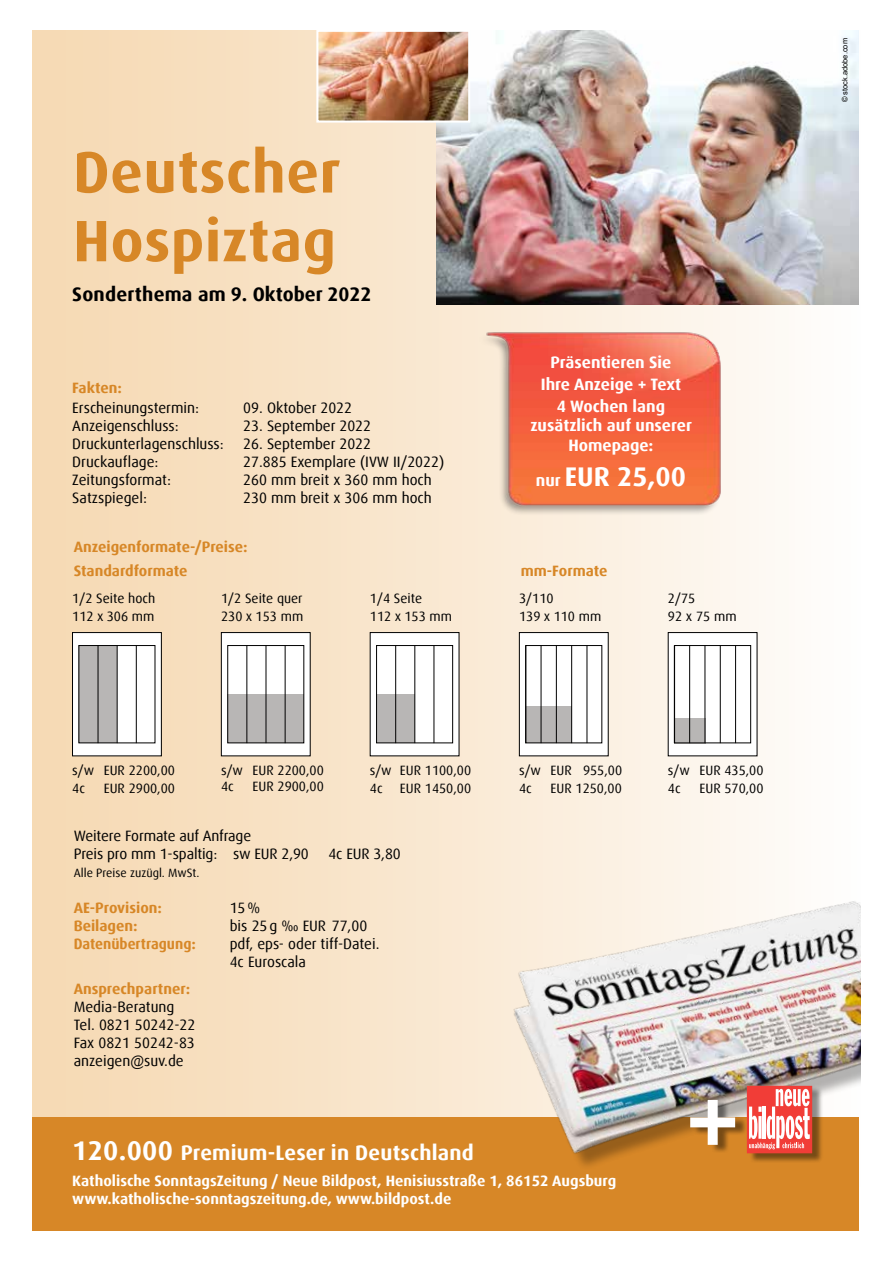
<style>
.page{position:relative;width:893px;height:1263px;background:#fff}
.page>*{position:absolute;margin:0;border:0;box-sizing:border-box;transform-origin:0 0}
.t1{font:700 58.5px/68.7px "Dax Offc Pro";letter-spacing:.01em;color:#d78727}
.t2{font:700 27px "Dax Offc Pro";color:#fff}
.t3{font:700 21px "Dax Offc Pro";letter-spacing:.01em;color:#fff}
.t4{font:700 19.5px "Dax Offc Pro";letter-spacing:.005em;color:#000}
.t5{font:700 16.5px/21.9px "Dax Offc Pro";color:#fff;text-align:center}
.t6{font:15px/18px "Dax Offc Pro";color:#000}
.t7{font:700 15px/18px "Dax Offc Pro";color:#fff}
.t8{font:700 15px/24.3px "Dax Offc Pro";color:#d78727}
.t9{font:700 15px "Dax Offc Pro";color:#d78727;scale:.95 1}
.t10{font:13.5px/18px "Dax Offc Pro";color:#000}
.t11{font:12px "Dax Offc Pro";color:#000}
.t12{font:7.5px "Arial";color:#000}
.s1{font-size:16.5px}
.s2{font-size:27px}
</style>
<div class="page">
<div style="left:30px;top:26px;width:833px;height:1161px;background:linear-gradient(to right,#f5d7af,#fcfbf9)"></div>
<div style="left:30px;top:1118px;width:829px;height:124px;background:#d78727"></div>
<img style="left:489px;top:887px;width:372px;height:300px">
<div style="left:73px;top:632px;width:88px;height:124px;background:#fff"></div>
<div style="left:72px;top:632px;width:90px;height:124px;border:1px solid #000"></div>
<div style="left:221px;top:632px;width:89px;height:124px;background:#fff"></div>
<div style="left:221px;top:632px;width:89px;height:124px;border:1px solid #000"></div>
<div style="left:370px;top:632px;width:89px;height:124px;background:#fff"></div>
<div style="left:79px;top:645px;width:38px;height:98px;background:#b8b6b5"></div>
<div style="left:228px;top:694px;width:76px;height:49px;background:#b8b6b5"></div>
<div style="left:376px;top:694px;width:38px;height:49px;background:#b8b6b5"></div>
<hr style="left:247px;top:645px;width:1px;height:98px;background:#000">
<hr style="left:266px;top:645px;width:1px;height:98px;background:#000">
<hr style="left:285px;top:645px;width:1px;height:98px;background:#000">
<div style="left:668px;top:632px;width:89px;height:124px;background:#fff"></div>
<div style="left:675px;top:719px;width:31px;height:25px;background:#b8b6b5"></div>
<div style="left:519px;top:632px;width:89px;height:124px;background:#fff"></div>
<div style="left:519px;top:632px;width:89px;height:124px;border:1px solid #000"></div>
<div style="left:526px;top:706px;width:46px;height:37px;background:#b8b6b5"></div>
<div style="left:674px;top:645px;width:77px;height:98px;border:1px solid #000"></div>
<hr style="left:689px;top:645px;width:1px;height:98px;background:#000">
<hr style="left:705px;top:645px;width:1px;height:98px;background:#000">
<hr style="left:720px;top:645px;width:1px;height:98px;background:#000">
<hr style="left:735px;top:645px;width:1px;height:98px;background:#000">
<hr style="left:525px;top:645px;width:1px;height:98px;background:#000">
<hr style="left:541px;top:645px;width:1px;height:98px;background:#000">
<hr style="left:556px;top:645px;width:1px;height:98px;background:#000">
<hr style="left:571px;top:645px;width:1px;height:98px;background:#000">
<hr style="left:587px;top:645px;width:1px;height:98px;background:#000">
<hr style="left:98px;top:645px;width:1px;height:98px;background:#000">
<hr style="left:117px;top:645px;width:1px;height:98px;background:#000">
<hr style="left:136px;top:645px;width:1px;height:98px;background:#000">
<div style="left:227px;top:645px;width:77px;height:98px;border:1px solid #000"></div>
<hr style="left:395px;top:645px;width:1px;height:98px;background:#000">
<hr style="left:415px;top:645px;width:1px;height:98px;background:#000">
<hr style="left:434px;top:645px;width:1px;height:98px;background:#000">
<div style="left:376px;top:645px;width:77px;height:98px;border:1px solid #000"></div>
<img style="left:437px;top:30px;width:422px;height:274px">
<img style="left:319px;top:33px;width:148px;height:87px">
<div style="left:316px;top:30px;width:154px;height:93px;border:2px solid #fff"></div>
<div style="left:749px;top:1086px;width:74px;height:77px;background:#000;opacity:.45"></div>
<div style="left:747px;top:1086px;width:65px;height:66px;background:#f13d37"></div>
<svg style="left:749px;top:1089px;width:61px;height:60px"></svg>
<div style="left:747px;top:1086px;width:65px;height:67px;border:1px solid #f13d37"></div>
<div style="left:693px;top:1099px;width:54px;height:54px;background:#000;opacity:.45"></div>
<svg style="left:690px;top:1100px;width:45px;height:45px"></svg>
<img style="left:480px;top:313px;width:267px;height:220px">
<div style="left:0;top:1231px;width:893px;height:32px;background:#fff"></div>
<div style="left:0;top:0;width:32px;height:1263px;background:#fff"></div>
<div style="left:0;top:0;width:893px;height:30px;background:#fff"></div>
<div style="left:861px;top:0;width:32px;height:1263px;background:#fff"></div>
<h1 class="t1" style="left:73px;top:138px;width:269px">Deutscher<br>Hospiztag</h1>
<h3 class="t4" style="left:72px;top:282px;width:301px">Sonderthema am 9. Oktober 2022</h3>
<p class="t8" style="left:72px;top:375px;width:51px">Fakten:</p>
<p class="t6" style="left:72px;top:399px;width:128px">Erscheinungstermin:</p>
<p class="t6" style="left:243px;top:399px;width:110px">09. Oktober 2022</p>
<p class="t6" style="left:72px;top:417px;width:108px">Anzeigenschluss:</p>
<p class="t6" style="left:243px;top:417px;width:129px">23. September 2022</p>
<p class="t6" style="left:72px;top:435px;width:153px">Druckunterlagenschluss:</p>
<p class="t6" style="left:243px;top:435px;width:129px">26. September 2022</p>
<p class="t6" style="left:72px;top:453px;width:88px">Druckauflage:</p>
<p class="t6" style="left:243px;top:453px;width:202px">27.885 Exemplare (IVW II/2022)</p>
<p class="t6" style="left:72px;top:471px;width:100px">Zeitungsformat:</p>
<p class="t6" style="left:243px;top:471px;width:190px">260 mm breit x 360 mm hoch</p>
<p class="t6" style="left:72px;top:489px;width:76px">Satzspiegel:</p>
<p class="t6" style="left:243px;top:489px;width:190px">230 mm breit x 306 mm hoch</p>
<p class="t8" style="left:74px;top:535px;width:175px">Anzeigenformate-/Preise:<br>Standardformate</p>
<p class="t10" style="left:72px;top:589px;width:85px">1/2 Seite hoch<br>112 x 306 mm</p>
<p class="t10" style="left:221px;top:589px;width:84px">1/2 Seite quer<br>230 x 153 mm</p>
<p class="t10" style="left:370px;top:589px;width:84px">1/4 Seite<br>112 x 153 mm</p>
<p class="t5" style="left:541px;top:351px;width:142px">Präsentieren Sie<br>Ihre Anzeige + Text<br>4 Wochen lang</p>
<p class="t5" style="left:530px;top:416px;width:163px;line-height:19.8px">zusätzlich auf unserer<br>Homepage:</p>
<h2 class="t2" style="left:536px;top:459px;width:152px"><span class="s1">nur</span> EUR 25,00</h2>
<p class="t8" style="left:521px;top:559px;width:88px">mm-Formate</p>
<p class="t10" style="left:519px;top:589px;width:84px">3/110<br>139 x 110 mm</p>
<p class="t10" style="left:668px;top:589px;width:70px">2/75<br>92 x 75 mm</p>
<p class="t10" style="left:72px;top:761px;width:104px">s/w EUR 2200,00<br>4c</p>
<p class="t10" style="left:104px;top:779px;width:73px">EUR 2900,00</p>
<p class="t10" style="left:221px;top:762px;width:104px;line-height:16.2px">s/w EUR 2200,00<br>4c</p>
<p class="t10" style="left:253px;top:777px;width:73px">EUR 2900,00</p>
<p class="t10" style="left:370px;top:761px;width:103px">s/w EUR 1100,00<br>4c</p>
<p class="t10" style="left:400px;top:779px;width:73px">EUR 1450,00</p>
<p class="t6" style="left:74px;top:827px;width:237px">Weitere Formate auf Anfrage<br>Preis pro mm 1-spaltig: sw EUR 2,90</p>
<p class="t6" style="left:329px;top:845px;width:74px">4c EUR 3,80</p>
<p class="t11" style="left:74px;top:865px;width:127px">Alle Preise zuzügl. MwSt.</p>
<p class="t8" style="left:74px;top:896px;width:90px">AE-Provision:</p>
<p class="t6" style="left:230px;top:899px;width:32px">15%</p>
<p class="t8" style="left:74px;top:914px;width:65px">Beilagen:</p>
<p class="t6" style="left:230px;top:917px;width:139px">bis 25g ‰ EUR 77,00</p>
<p class="t9" style="left:74px;top:934px;width:130px">Datenübertragung:</p>
<p class="t6" style="left:230px;top:935px;width:151px">pdf, eps- oder tiff-Datei.<br>4c Euroscala</p>
<p class="t8" style="left:74px;top:976px;width:118px">Ansprechpartner:</p>
<p class="t6" style="left:74px;top:997px;width:123px">Media-Beratung<br>Tel. 0821 50242-22<br>Fax 0821 50242-83 anzeigen@suv.de</p>
<p class="t10" style="left:519px;top:761px;width:105px">s/w EUR 955,00<br>4c</p>
<p class="t10" style="left:551px;top:779px;width:73px">EUR 1250,00</p>
<p class="t10" style="left:668px;top:761px;width:97px">s/w EUR 435,00<br>4c</p>
<p class="t10" style="left:699px;top:779px;width:66px">EUR 570,00</p>
<h3 class="t3" style="left:72px;top:1139px;width:403px"><span class="s2">120.000</span> Premium-Leser in Deutschland</h3>
<p class="t7" style="left:72px;top:1172px;width:545px">Katholische SonntagsZeitung / Neue Bildpost, Henisiusstraße 1, 86152 Augsburg www.katholische-sonntagszeitung.de, www.bildpost.de</p>
<p class="t12" style="left:840px;top:102px;width:66px;rotate:-90deg">© stock.adobe.com</p>
</div>
